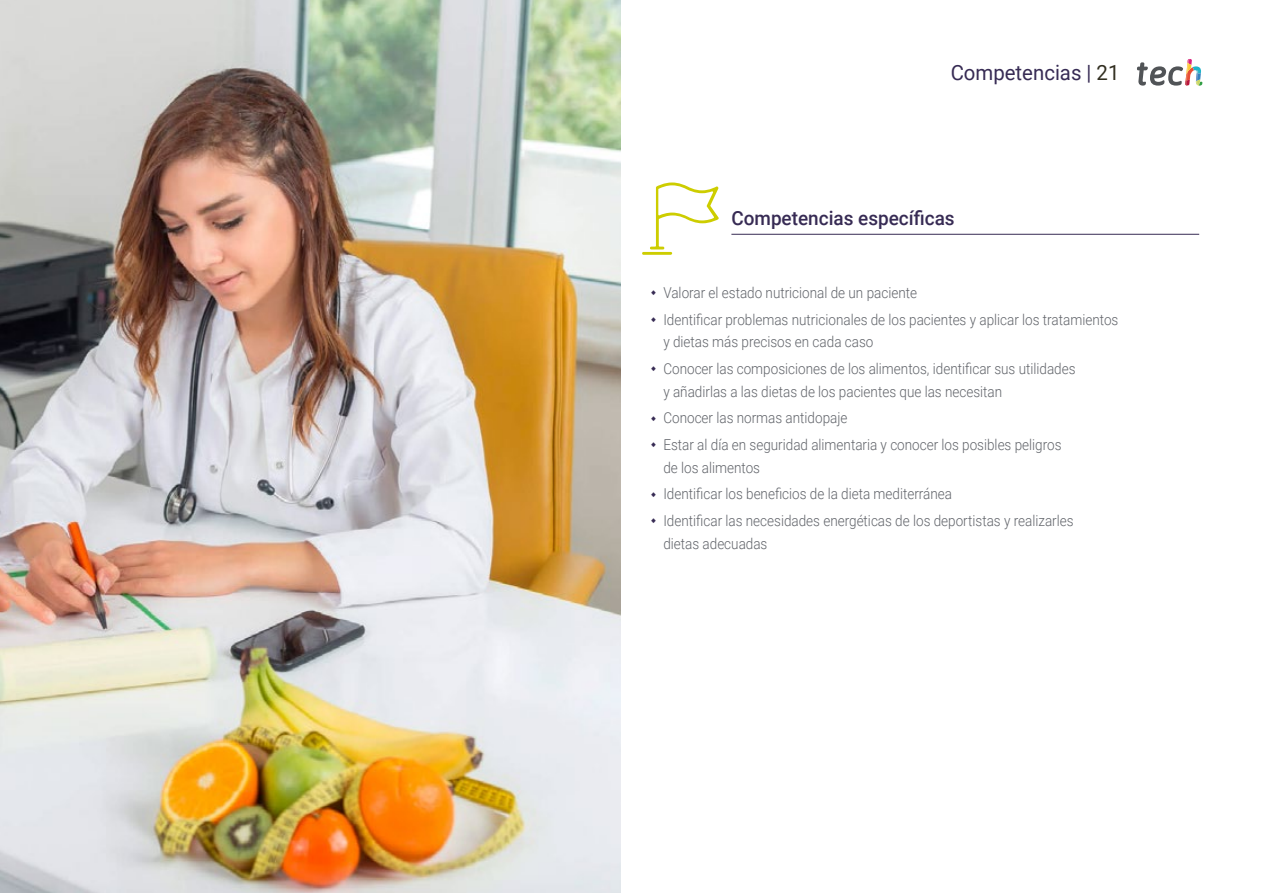
<style>
.page{position:relative;width:1263px;height:893px;background:#fff}
.page>*{position:absolute;margin:0;border:0;box-sizing:border-box;transform-origin:0 0}
.t1{font:21px "Roboto";color:#372b54}
.t2{font:500 19.5px "Roboto";color:#372b54}
.t3{font:300 15px/26.7px "Roboto";color:#61646a;scale:.9 1}
.s1{color:#312e20}
</style>
<div class="page">
<img style="left:0;top:0;width:621px;height:893px">
<svg style="left:1137px;top:59px;width:65px;height:27px"></svg>
<hr style="left:642px;top:252px;width:30px;height:3px;background:#cdcd00">
<svg style="left:650px;top:182px;width:69px;height:67px"></svg>
<hr style="left:731px;top:234px;width:468px;height:1px;background:#372b54">
<h1 class="t1" style="left:951px;top:57px;width:170px">Competencias | <span class="s1">21</span></h1>
<h2 class="t2" style="left:731px;top:205px;width:225px">Competencias específicas</h2>
<p class="t3" style="left:663px;top:279px;width:507px">Valorar el estado nutricional de un paciente<br>Identificar problemas nutricionales de los pacientes y aplicar los tratamientos</p>
<p class="t3" style="left:663px;top:328px;width:459px">y dietas más precisos en cada caso<br>Conocer las composiciones de los alimentos, identificar sus utilidades</p>
<p class="t3" style="left:663px;top:377px;width:444px">y añadirlas a las dietas de los pacientes que las necesitan<br>Conocer las normas antidopaje<br>Estar al día en seguridad alimentaria y conocer los posibles peligros</p>
<p class="t3" style="left:663px;top:453px;width:457px">de los alimentos<br>Identificar los beneficios de la dieta mediterránea<br>Identificar las necesidades energéticas de los deportistas y realizarles</p>
<p class="t3" style="left:663px;top:529px;width:117px">dietas adecuadas</p>
</div>
